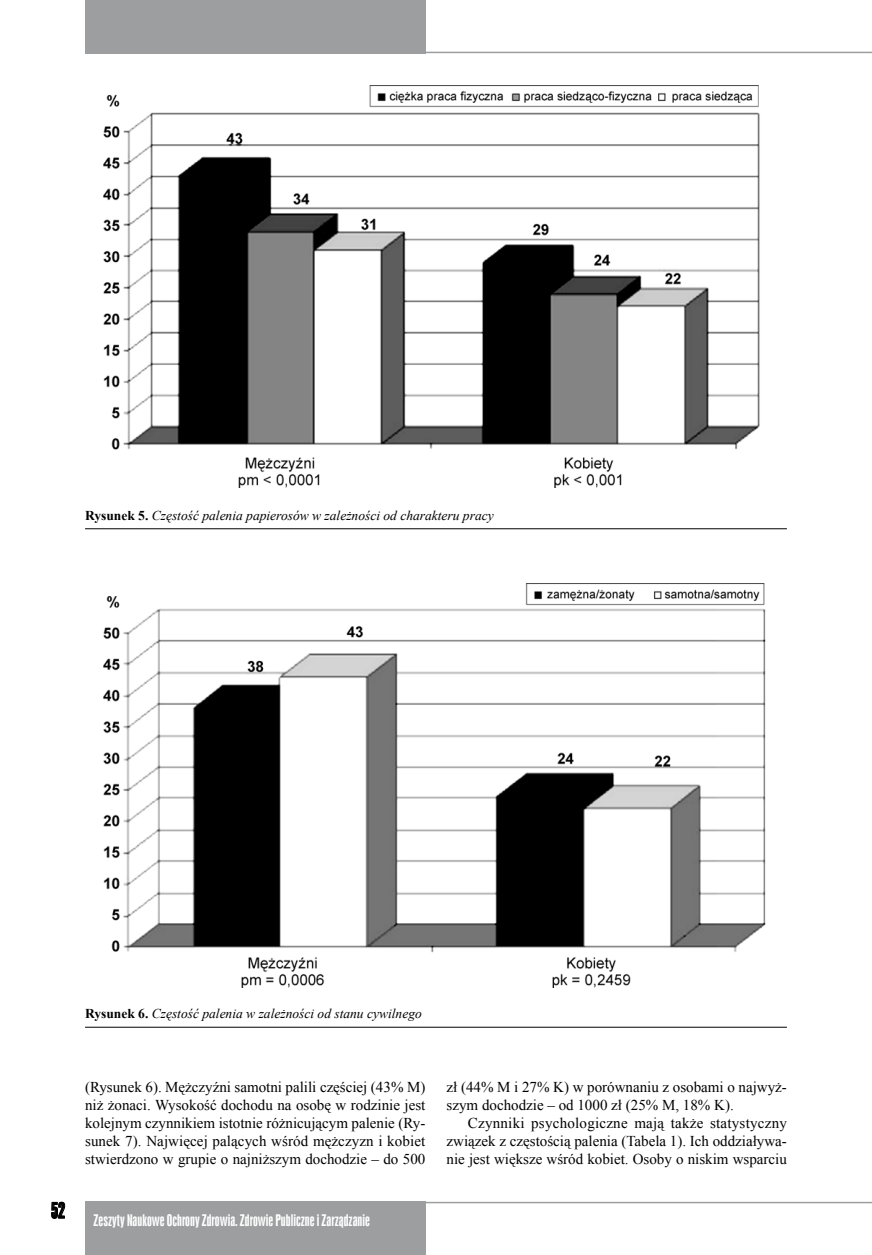
<style>
.page{position:relative;width:872px;height:1255px;background:#fff}
.page>*{position:absolute;margin:0;border:0;box-sizing:border-box;transform-origin:0 0}
.t1{font:21px "Swis 924 EU Normal";color:#000}
.t2{font:15px/18px "Times New Roman";color:#000;text-align:justify}
.t3{font:15px "Swis 924 EU Normal";letter-spacing:.005em;color:#fff}
.t4{font:italic 13.5px "Times New Roman";color:#000}
.s1{font-weight:700;font-style:normal}
</style>
<div class="page">
<hr style="left:425px;top:52px;width:447px;height:1px;background:#9c9e9f">
<hr style="left:425px;top:1201px;width:447px;height:2px;background:#9c9e9f">
<svg style="left:51px;top:1201px;width:14px;height:17px"></svg>
<div style="left:85px;top:1201px;width:340px;height:53px;background:#9c9e9f"></div>
<div style="left:85px;top:0;width:340px;height:53px;background:#9c9e9f"></div>
<img style="left:103px;top:85px;width:657px;height:403px">
<hr style="left:85px;top:528px;width:702px;height:1px;background:#000">
<img style="left:103px;top:583px;width:663px;height:404px">
<hr style="left:85px;top:1026px;width:702px;height:1px;background:#000">
<p class="t4" style="left:85px;top:506px;width:410px"><span class="s1">Rysunek 5.</span> Częstość palenia papierosów w zależności od charakteru pracy</p>
<p class="t4" style="left:85px;top:1004px;width:338px"><span class="s1">Rysunek 6.</span> Częstość palenia w zależności od stanu cywilnego</p>
<h1 class="t1" style="left:51px;top:1197px;width:16px">52</h1>
<p class="t2" style="left:85px;top:1078px;width:342px">(Rysunek 6). Mężczyźni samotni palili częściej (43% M) niż żonaci. Wysokość dochodu na osobę w rodzinie jest kolejnym czynnikiem istotnie różnicującym palenie (Ry&shy;sunek 7). Najwięcej palących wśród mężczyzn i kobiet stwierdzono w grupie o najniższym dochodzie – do 500</p>
<p class="t2" style="left:446px;top:1078px;width:342px">zł (44% M i 27% K) w porównaniu z osobami o najwyż&shy;szym dochodzie – od 1000 zł (25% M, 18% K).</p>
<p class="t2" style="left:446px;top:1114px;width:342px;text-indent:21px">Czynniki psychologiczne mają także statystyczny związek z częstością palenia (Tabela 1). Ich oddziaływa&shy;nie jest większe wśród kobiet. Osoby o niskim wsparciu</p>
<p class="t3" style="left:94px;top:1211px;width:278px">Zeszyty Naukowe Ochrony Zdrowia. Zdrowie Publiczne i Zarządzanie</p>
</div>
